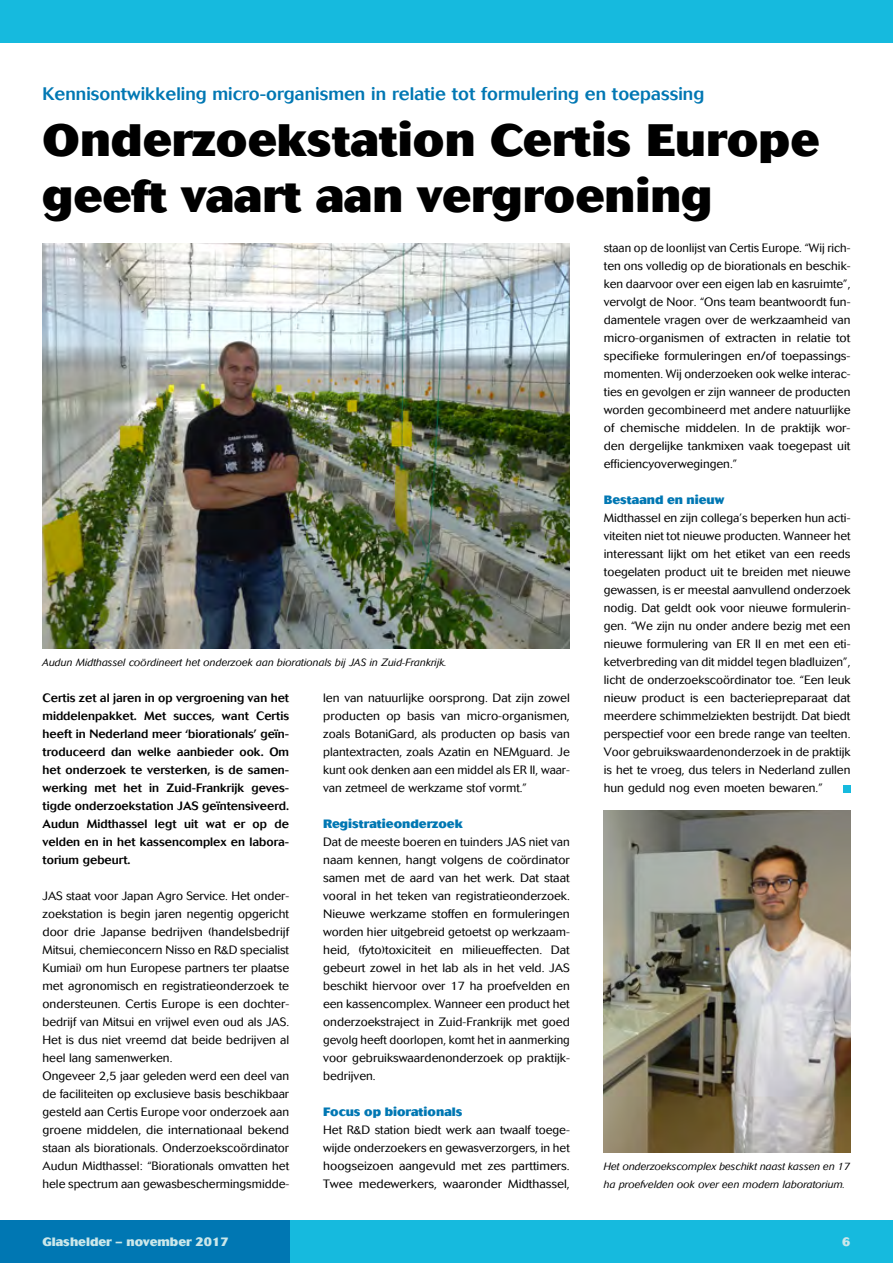
<style>
.page{position:relative;width:893px;height:1263px;background:#fff}
.page>*{position:absolute;margin:0;border:0;box-sizing:border-box;transform-origin:0 0}
.t1{font:800 45px/56.1px "Cosmos";color:#000}
.t2{font:500 18px "Cosmos";color:#0077b3}
.t3{font:300 12px/18px "Cosmos";color:#000;text-align:justify}
.t4{font:500 12px/18px "Cosmos";color:#000;text-align:justify}
.t5{font:800 12px "Cosmos";color:#0077b3}
.t6{font:800 12px "Cosmos";color:#cae7ea}
.t7{font:italic 300 10.5px/18px "Cosmos";color:#000}
</style>
<div class="page">
<div style="left:0;top:0;width:893px;height:43px;background:#16bade"></div>
<div style="left:0;top:1220px;width:893px;height:43px;background:#16bade"></div>
<div style="left:0;top:1220px;width:289px;height:43px;background:#0077b3"></div>
<img style="left:604px;top:810px;width:246px;height:342px">
<div style="left:843px;top:785px;width:7px;height:7px;background:#16bade"></div>
<img style="left:43px;top:243px;width:527px;height:405px">
<h2 class="t2" style="left:43px;top:83px;width:663px">Kennisontwikkeling micro-organismen in relatie tot formulering en toepassing</h2>
<h1 class="t1" style="left:43px;top:112px;width:778px">Onderzoekstation Certis Europe geeft vaart aan vergroening</h1>
<p class="t7" style="left:43px;top:654px;width:406px">Audun Midthassel coördineert het onderzoek aan biorationals bij JAS in Zuid-Frankrijk.</p>
<p class="t4" style="left:43px;top:689px;width:248px">Certis zet al jaren in op vergroening van het middelenpakket. Met succes, want Certis heeft in Nederland meer ‘biorationals’ geïn&shy;troduceerd dan welke aanbieder ook. Om het onderzoek te versterken, is de samen&shy;werking met het in Zuid-Frankrijk geves&shy;tigde onderzoekstation JAS geïntensiveerd.<br>Audun Midthassel legt uit wat er op de velden en in het kassencomplex en labora&shy;torium gebeurt.</p>
<p class="t3" style="left:43px;top:887px;width:248px;text-align:left">JAS staat voor Japan Agro Service. Het onder&shy;zoekstation is begin jaren negentig opgericht door drie Japanse bedrijven (handelsbedrijf Mitsui, chemieconcern Nisso en R&amp;D specialist Kumiai) om hun Europese partners ter plaatse met agronomisch en registratieonderzoek te ondersteunen. Certis Europe is een dochter&shy;bedrijf van Mitsui en vrijwel even oud als JAS.<br>Het is dus niet vreemd dat beide bedrijven al heel lang samenwerken.<br>Ongeveer 2,5 jaar geleden werd een deel van de faciliteiten op exclusieve basis beschikbaar gesteld aan Certis Europe voor onderzoek aan groene middelen, die internationaal bekend staan als biorationals. Onderzoekscoördinator Audun Midthassel: “Biorationals omvatten het hele spectrum aan gewasbeschermingsmidde-</p>
<p class="t6" style="left:43px;top:1235px;width:188px">Glashelder – november 2017</p>
<p class="t3" style="left:323px;top:689px;width:248px">len van natuurlijke oorsprong. Dat zijn zowel producten op basis van micro-organismen, zoals BotaniGard, als producten op basis van plantextracten, zoals Azatin en NEMguard. Je kunt ook denken aan een middel als ER II, waar&shy;van zetmeel de werkzame stof vormt.”</p>
<p class="t5" style="left:323px;top:817px;width:141px">Registratieonderzoek</p>
<p class="t3" style="left:323px;top:833px;width:248px">Dat de meeste boeren en tuinders JAS niet van naam kennen, hangt volgens de coördinator samen met de aard van het werk. Dat staat vooral in het teken van registratieonderzoek.<br>Nieuwe werkzame stoffen en formuleringen worden hier uitgebreid getoetst op werkzaam&shy;heid, (fyto)toxiciteit en milieueffecten. Dat gebeurt zowel in het lab als in het veld. JAS beschikt hiervoor over 17 ha proefvelden en een kassencomplex. Wanneer een product het onderzoekstraject in Zuid-Frankrijk met goed gevolg heeft doorlopen, komt het in aanmerking voor gebruikswaardenonderzoek op praktijk&shy;bedrijven.</p>
<p class="t5" style="left:323px;top:1105px;width:141px">Focus op biorationals</p>
<p class="t3" style="left:323px;top:1121px;width:248px">Het R&amp;D station biedt werk aan twaalf toege&shy;wijde onderzoekers en gewasverzorgers, in het hoogseizoen aangevuld met zes parttimers.<br>Twee medewerkers, waaronder Midthassel,</p>
<p class="t3" style="left:604px;top:239px;width:248px">staan op de loonlijst van Certis Europe. “Wij rich&shy;ten ons volledig op de biorationals en beschik&shy;ken daarvoor over een eigen lab en kasruimte”, vervolgt de Noor. “Ons team beantwoordt fun&shy;damentele vragen over de werkzaamheid van micro-organismen of extracten in relatie tot specifieke formuleringen en/of toepassings&shy;momenten. Wij onderzoeken ook welke interac&shy;ties en gevolgen er zijn wanneer de producten worden gecombineerd met andere natuurlijke of chemische middelen. In de praktijk wor&shy;den dergelijke tankmixen vaak toegepast uit efficiencyoverwegingen.”</p>
<p class="t5" style="left:604px;top:493px;width:122px">Bestaand en nieuw</p>
<p class="t3" style="left:604px;top:509px;width:248px">Midthassel en zijn collega’s beperken hun acti&shy;viteiten niet tot nieuwe producten. Wanneer het interessant lijkt om het etiket van een reeds toegelaten product uit te breiden met nieuwe gewassen, is er meestal aanvullend onderzoek nodig. Dat geldt ook voor nieuwe formulerin&shy;gen. “We zijn nu onder andere bezig met een nieuwe formulering van ER II en met een eti&shy;ketverbreding van dit middel tegen bladluizen”, licht de onderzoekscoördinator toe. “Een leuk nieuw product is een bacteriepreparaat dat meerdere schimmelziekten bestrijdt. Dat biedt perspectief voor een brede range van teelten.<br>Voor gebruikswaardenonderzoek in de praktijk is het te vroeg, dus telers in Nederland zullen hun geduld nog even moeten bewaren.”</p>
<p class="t7" style="left:604px;top:1158px;width:248px">Het onderzoekscomplex beschikt naast kassen en 17 ha proefvelden ook over een modern laboratorium.</p>
<p class="t6" style="left:842px;top:1235px;width:10px">6</p>
</div>
